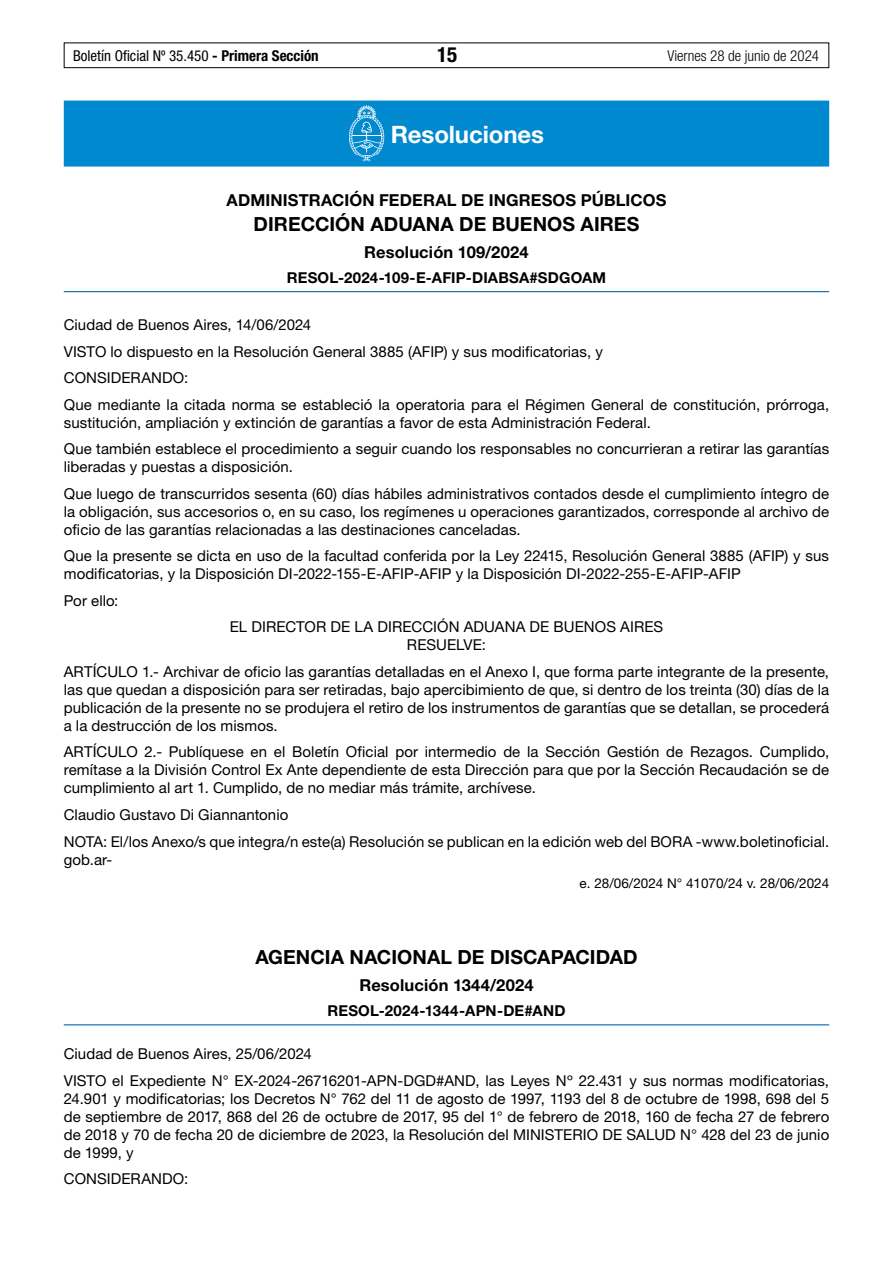
<style>
.page{position:relative;width:893px;height:1263px;background:#fff}
.page>*{position:absolute;margin:0;border:0;box-sizing:border-box;transform-origin:0 0}
.t1{font:700 24px "Helvetica Neue LT Std";letter-spacing:-.005em;color:#fff}
.t2{font:700 condensed 21px "Helvetica Neue LT Std";color:#000}
.t3{font:700 19.5px "Helvetica Neue LT Std";letter-spacing:.005em;color:#000}
.t4{font:700 16.5px "Helvetica Neue LT Std";letter-spacing:.005em;color:#000}
.t5{font:15px/18px "Helvetica Neue LT Std";letter-spacing:.005em;color:#000}
.t6{font:700 15px "Helvetica Neue LT Std";letter-spacing:.015em;color:#000}
.t7{font:condensed 15px "Helvetica Neue LT Std";color:#000}
.t8{font:300 condensed 15px "Helvetica Neue LT Std";color:#000}
.t9{font:13.5px "Helvetica Neue LT Std";color:#000}
.s1{font-weight:700}
</style>
<div class="page">
<div style="left:64px;top:43px;width:765px;height:25px;border:1px solid #000"></div>
<div style="left:64px;top:101px;width:765px;height:66px;background:#0089cf"></div>
<hr style="left:64px;top:291px;width:765px;height:1px;background:#0066b3">
<hr style="left:64px;top:1024px;width:765px;height:1px;background:#0066b3">
<svg style="left:349px;top:105px;width:35px;height:56px"></svg>
<p class="t7" style="left:73px;top:47px;width:247px">Boletín Oficial Nº 35.450 <span class="s1">- Primera Sección</span></p>
<h2 class="t2" style="left:437px;top:42px;width:22px">15</h2>
<p class="t8" style="left:667px;top:47px;width:153px">Viernes 28 de junio de 2024</p>
<h1 class="t1" style="left:391px;top:120px;width:155px">Resoluciones</h1>
<p class="t4" style="left:227px;top:190px;width:441px">ADMINISTRACIÓN FEDERAL DE INGRESOS PÚBLICOS</p>
<h3 class="t3" style="left:254px;top:212px;width:387px">DIRECCIÓN ADUANA DE BUENOS AIRES</h3>
<p class="t4" style="left:364px;top:241px;width:166px">Resolución 109/2024</p>
<p class="t6" style="left:287px;top:268px;width:321px">RESOL-2024-109-E-AFIP-DIABSA#SDGOAM</p>
<p class="t5" style="left:64px;top:312px;width:767px;line-height:26.5px">Ciudad de Buenos Aires, 14/06/2024<br>VISTO lo dispuesto en la Resolución General 3885 (AFIP) y sus modificatorias, y<br>CONSIDERANDO:<br>Que mediante la citada norma se estableció la operatoria para el Régimen General de constitución, prórroga,</p>
<p class="t5" style="left:64px;top:409px;width:767px;line-height:26.5px">sustitución, ampliación y extinción de garantías a favor de esta Administración Federal.<br>Que también establece el procedimiento a seguir cuando los responsables no concurrieran a retirar las garantías</p>
<p class="t5" style="left:64px;top:454px;width:767px;line-height:26.5px">liberadas y puestas a disposición.<br>Que luego de transcurridos sesenta (60) días hábiles administrativos contados desde el cumplimiento íntegro de</p>
<p class="t5" style="left:64px;top:502px;width:767px">la obligación, sus accesorios o, en su caso, los regímenes u operaciones garantizados, corresponde al archivo de oficio de las garantías relacionadas a las destinaciones canceladas.</p>
<p class="t5" style="left:64px;top:547px;width:767px">Que la presente se dicta en uso de la facultad conferida por la Ley 22415, Resolución General 3885 (AFIP) y sus modificatorias, y la Disposición DI-2022-155-E-AFIP-AFIP y la Disposición DI-2022-255-E-AFIP-AFIP</p>
<p class="t5" style="left:64px;top:591px;width:56px">Por ello:</p>
<p class="t5" style="left:230px;top:618px;width:435px;text-align:center">EL DIRECTOR DE LA DIRECCIÓN ADUANA DE BUENOS AIRES<br>RESUELVE:</p>
<p class="t5" style="left:64px;top:662px;width:767px;text-align:justify">ARTÍCULO 1.- Archivar de oficio las garantías detalladas en el Anexo I, que forma parte integrante de la presente, las que quedan a disposición para ser retiradas, bajo apercibimiento de que, si dentro de los treinta (30) días de la publicación de la presente no se produjera el retiro de los instrumentos de garantías que se detallan, se procederá a la destrucción de los mismos.</p>
<p class="t5" style="left:64px;top:743px;width:767px;text-align:justify">ARTÍCULO 2.- Publíquese en el Boletín Oficial por intermedio de la Sección Gestión de Rezagos. Cumplido, remítase a la División Control Ex Ante dependiente de esta Dirección para que por la Sección Recaudación se de cumplimiento al art 1. Cumplido, de no mediar más trámite, archívese.</p>
<p class="t5" style="left:64px;top:801px;width:767px;line-height:26.5px">Claudio Gustavo Di Giannantonio<br>NOTA: El/los Anexo/s que integra/n este(a) Resolución se publican en la edición web del BORA -www.boletinoficial.</p>
<p class="t5" style="left:64px;top:850px;width:50px">gob.ar-</p>
<p class="t9" style="left:580px;top:875px;width:251px">e. 28/06/2024 N° 41070/24 v. 28/06/2024</p>
<h3 class="t3" style="left:255px;top:945px;width:384px">AGENCIA NACIONAL DE DISCAPACIDAD</h3>
<p class="t4" style="left:359px;top:975px;width:176px">Resolución 1344/2024</p>
<p class="t6" style="left:328px;top:1001px;width:239px">RESOL-2024-1344-APN-DE#AND</p>
<p class="t5" style="left:64px;top:1040px;width:767px;line-height:26.5px">Ciudad de Buenos Aires, 25/06/2024<br>VISTO el Expediente N° EX-2024-26716201-APN-DGD#AND, las Leyes Nº 22.431 y sus normas modificatorias,</p>
<p class="t5" style="left:64px;top:1089px;width:767px;text-align:justify">24.901 y modificatorias; los Decretos N° 762 del 11 de agosto de 1997, 1193 del 8 de octubre de 1998, 698 del 5 de septiembre de 2017, 868 del 26 de octubre de 2017, 95 del 1° de febrero de 2018, 160 de fecha 27 de febrero de 2018 y 70 de fecha 20 de diciembre de 2023, la Resolución del MINISTERIO DE SALUD N° 428 del 23 de junio de 1999, y</p>
<p class="t5" style="left:64px;top:1170px;width:126px">CONSIDERANDO:</p>
</div>
